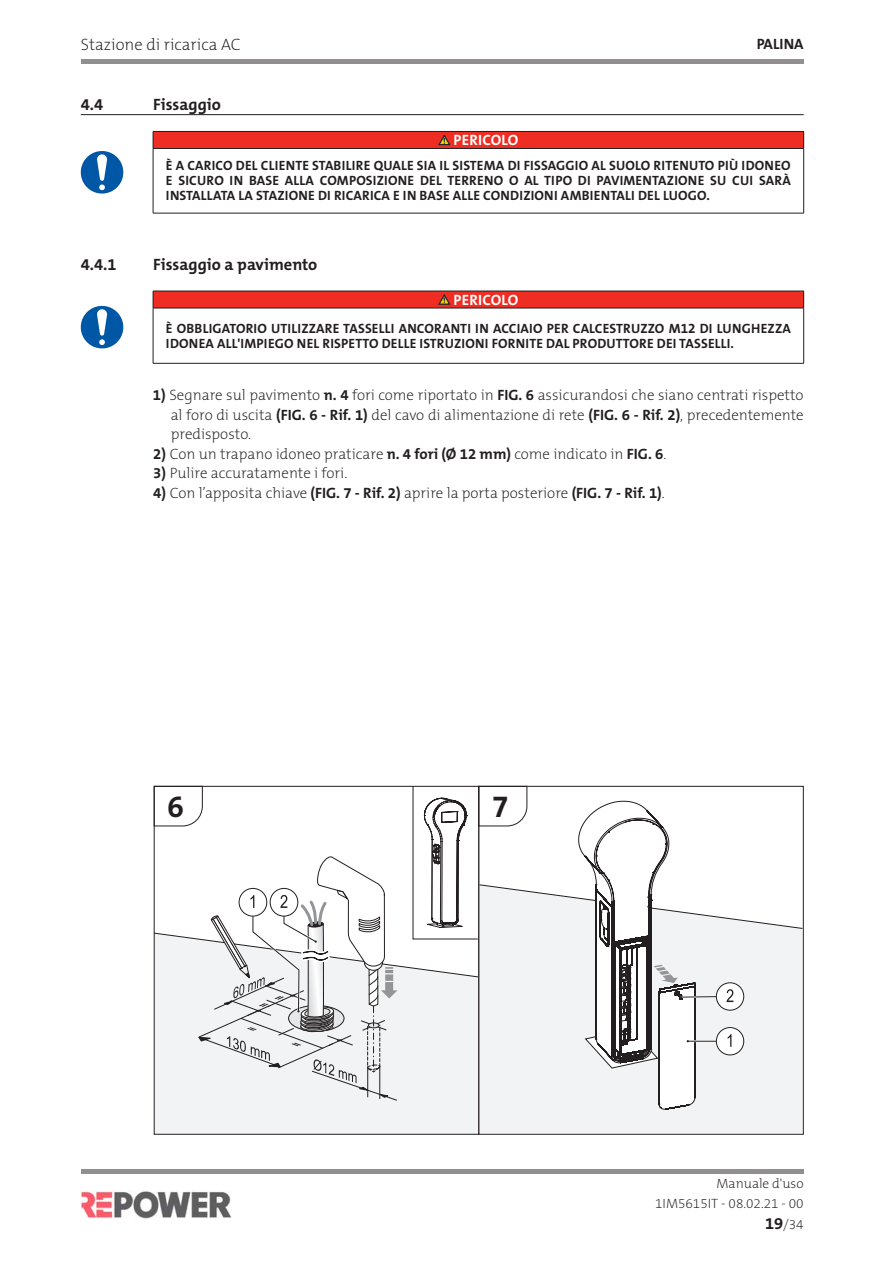
<style>
.page{position:relative;width:893px;height:1263px;background:#fff}
.page>*{position:absolute;margin:0;border:0;box-sizing:border-box;transform-origin:0 0}
.t1{font:700 30px "The Mix B W7";color:#231f20}
.t2{font:700 16.5px "The Mix B W7";color:#231f20}
.t3{font:200 16.5px "The Mix B W2";color:#231f20}
.t4{font:200 15px/19.5px "The Mix B W2";color:#231f20;text-align:justify}
.Titolo_tabella_avver{font:700 15px "The Mix B W7";letter-spacing:.015em;color:#fff}
.t5{font:700 15px "The Mix B W7";color:#231f20}
.avv__testo_-_bold{font:700 13.5px/15px "The Mix B W7";letter-spacing:.015em;color:#231f20;text-align:justify}
.t6{font:200 13.5px/19.4px "The Mix B W2";color:#231f20;text-align:right}
.s1{font-family:"The Mix B W7";font-weight:700}
.s2{font-family:"The Mix B W7";font-weight:700;font-size:16.5px}
</style>
<div class="page">
<div style="left:81px;top:1169px;width:723px;height:5px;background:#918f8f"></div>
<hr style="left:81px;top:60px;width:723px;height:4px;background:#918f8f">
<img style="left:81px;top:1190px;width:151px;height:29px">
<div style="left:480px;top:1109px;width:322px;height:24px;background:#f2f3f4"></div>
<div style="left:156px;top:1109px;width:321px;height:24px;background:#f2f3f4"></div>
<hr style="left:81px;top:114px;width:723px;height:1px;background:#231f20">
<div style="left:153px;top:131px;width:651px;height:17px;background:#ee2e22"></div>
<hr style="left:153px;top:131px;width:651px;height:1px;background:#231f20">
<svg style="left:153px;top:132px;width:1px;height:16px"></svg>
<svg style="left:803px;top:132px;width:1px;height:16px"></svg>
<hr style="left:153px;top:148px;width:651px;height:1px;background:#231f20">
<hr style="left:153px;top:149px;width:1px;height:64px;background:#231f20">
<hr style="left:803px;top:149px;width:1px;height:64px;background:#231f20">
<hr style="left:153px;top:213px;width:651px;height:1px;background:#231f20">
<svg style="left:81px;top:151px;width:42px;height:43px"></svg>
<svg style="left:438px;top:135px;width:12px;height:10px"></svg>
<div style="left:153px;top:291px;width:651px;height:17px;background:#ee2e22"></div>
<hr style="left:153px;top:291px;width:651px;height:1px;background:#231f20">
<svg style="left:153px;top:291px;width:1px;height:17px"></svg>
<svg style="left:803px;top:291px;width:1px;height:17px"></svg>
<hr style="left:153px;top:308px;width:651px;height:1px;background:#231f20">
<hr style="left:153px;top:308px;width:1px;height:55px;background:#231f20">
<hr style="left:803px;top:308px;width:1px;height:55px;background:#231f20">
<hr style="left:153px;top:363px;width:651px;height:1px;background:#231f20">
<svg style="left:81px;top:306px;width:42px;height:42px"></svg>
<svg style="left:438px;top:294px;width:12px;height:11px"></svg>
<svg style="left:153px;top:785px;width:650px;height:324px"></svg>
<p class="t3" style="left:81px;top:34px;width:161px">Stazione di ricarica AC</p>
<p class="t5" style="left:757px;top:35px;width:49px">PALINA</p>
<p class="t2" style="left:81px;top:94px;width:24px">4.4</p>
<p class="t2" style="left:153px;top:94px;width:69px">Fissaggio</p>
<p class="Titolo_tabella_avver" style="left:454px;top:131px;width:66px">PERICOLO</p>
<p class="avv__testo_-_bold" style="left:166px;top:158px;width:626px">È A CARICO DEL CLIENTE STABILIRE QUALE SIA IL SISTEMA DI FISSAGGIO AL SUOLO RITENUTO PIÙ IDONEO E SICURO IN BASE ALLA COMPOSIZIONE DEL TERRENO O AL TIPO DI PAVIMENTAZIONE SU CUI SARÀ INSTALLATA LA STAZIONE DI RICARICA E IN BASE ALLE CONDIZIONI AMBIENTALI DEL LUOGO.</p>
<p class="t2" style="left:81px;top:253px;width:37px">4.4.1</p>
<p class="t2" style="left:153px;top:253px;width:166px">Fissaggio a pavimento</p>
<p class="Titolo_tabella_avver" style="left:454px;top:290px;width:66px">PERICOLO</p>
<p class="avv__testo_-_bold" style="left:166px;top:321px;width:626px">È OBBLIGATORIO UTILIZZARE TASSELLI ANCORANTI IN ACCIAIO PER CALCESTRUZZO M12 DI LUNGHEZZA<br>IDONEA ALL'IMPIEGO NEL RISPETTO DELLE ISTRUZIONI FORNITE DAL PRODUTTORE DEI TASSELLI.</p>
<p class="t4" style="left:171px;top:385px;width:634px;text-indent:-18px"><span class="s1">1)</span> Segnare sul pavimento <span class="s1">n. 4</span> fori come riportato in <span class="s1">FIG. 6</span> assicurandosi che siano centrati rispetto al foro di uscita <span class="s1">(FIG. 6 - Rif. 1)</span> del cavo di alimentazione di rete <span class="s1">(FIG. 6 - Rif. 2)</span>, precedentemente predisposto.</p>
<p class="t4" style="left:153px;top:444px;width:515px"><span class="s1">2)</span> Con un trapano idoneo praticare <span class="s1">n. 4 fori (Ø 12 mm)</span> come indicato in <span class="s1">FIG. 6</span>.</p>
<p class="t4" style="left:153px;top:463px;width:196px"><span class="s1">3)</span> Pulire accuratamente i fori.</p>
<p class="t4" style="left:153px;top:483px;width:513px"><span class="s1">4)</span> Con l’apposita chiave <span class="s1">(FIG. 7 - Rif. 2)</span> aprire la porta posteriore <span class="s1">(FIG. 7 - Rif. 1)</span>.</p>
<p class="t1" style="left:168px;top:788px;width:18px">6</p>
<p class="t1" style="left:492px;top:788px;width:18px">7</p>
<p class="t6" style="left:655px;top:1174px;width:150px">Manuale d'uso<br>1IM5615IT - 08.02.21 - 00</p>
<p class="t6" style="left:765px;top:1215px;width:40px"><span class="s2">19</span>/34</p>
</div>
